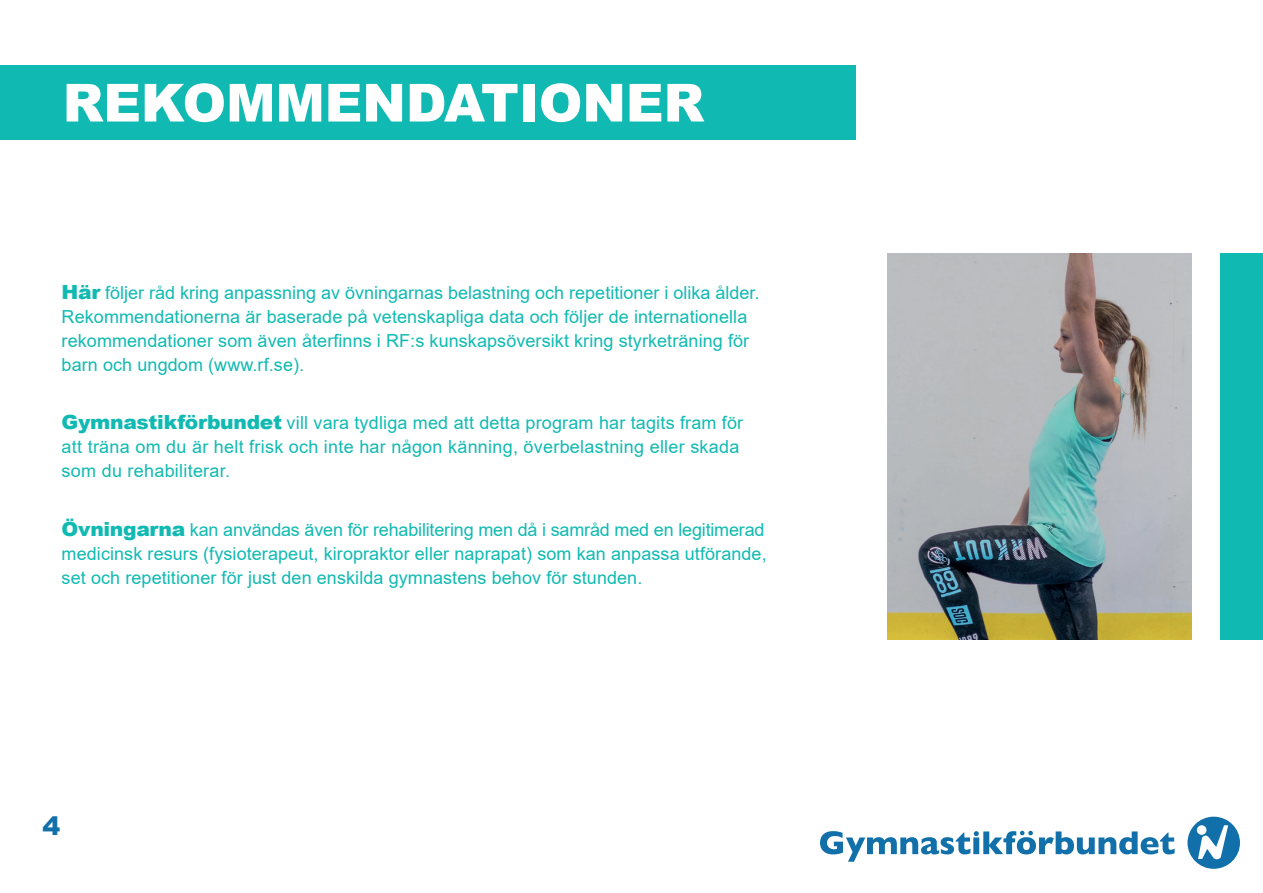
<style>
.page{position:relative;width:1263px;height:893px;background:#fff}
.page>*{position:absolute;margin:0;border:0;box-sizing:border-box;transform-origin:0 0}
.t1{font:900 52.5px "Arial";letter-spacing:-.005em;color:#fff}
.t2{font:900 25.5px "Arial";color:#1170aa;scale:1.05 1}
.t3{font:18px/24px "Arial";letter-spacing:.005em;color:#10bab2}
.s1{font-weight:900;font-size:19.5px}
</style>
<div class="page">
<svg style="left:820px;top:831px;width:354px;height:31px"></svg>
<svg style="left:1187px;top:817px;width:53px;height:52px"></svg>
<div style="left:1220px;top:253px;width:43px;height:387px;background:#10bab2"></div>
<div style="left:0;top:65px;width:855px;height:75px;background:#10bab2"></div>
<img style="left:887px;top:253px;width:304px;height:387px">
<p class="t1" style="left:63px;top:65px;width:643px">REKOMMENDATIONER</p>
<p class="t3" style="left:62px;top:280px;width:699px"><span class="s1">Här</span> följer råd kring anpassning av övningarnas belastning och repetitioner i olika ålder.<br>Rekommendationerna är baserade på vetenskapliga data och följer de internationella rekommendationer som även återfinns i RF:s kunskapsöversikt kring styrketräning för barn och ungdom (www.rf.se).</p>
<p class="t3" style="left:62px;top:411px;width:683px"><span class="s1">Gymnastikförbundet</span> vill vara tydliga med att detta program har tagits fram för att träna om du är helt frisk och inte har någon känning, överbelastning eller skada som du rehabiliterar.</p>
<p class="t3" style="left:62px;top:517px;width:707px;text-align:justify"><span class="s1">Övningarna</span> kan användas även för rehabilitering men då i samråd med en legitimerad medicinsk resurs (fysioterapeut, kiropraktor eller naprapat) som kan anpassa utförande, set och repetitioner för just den enskilda gymnastens behov för stunden.</p>
<h2 class="t2" style="left:43px;top:807px;width:19px">4</h2>
</div>
